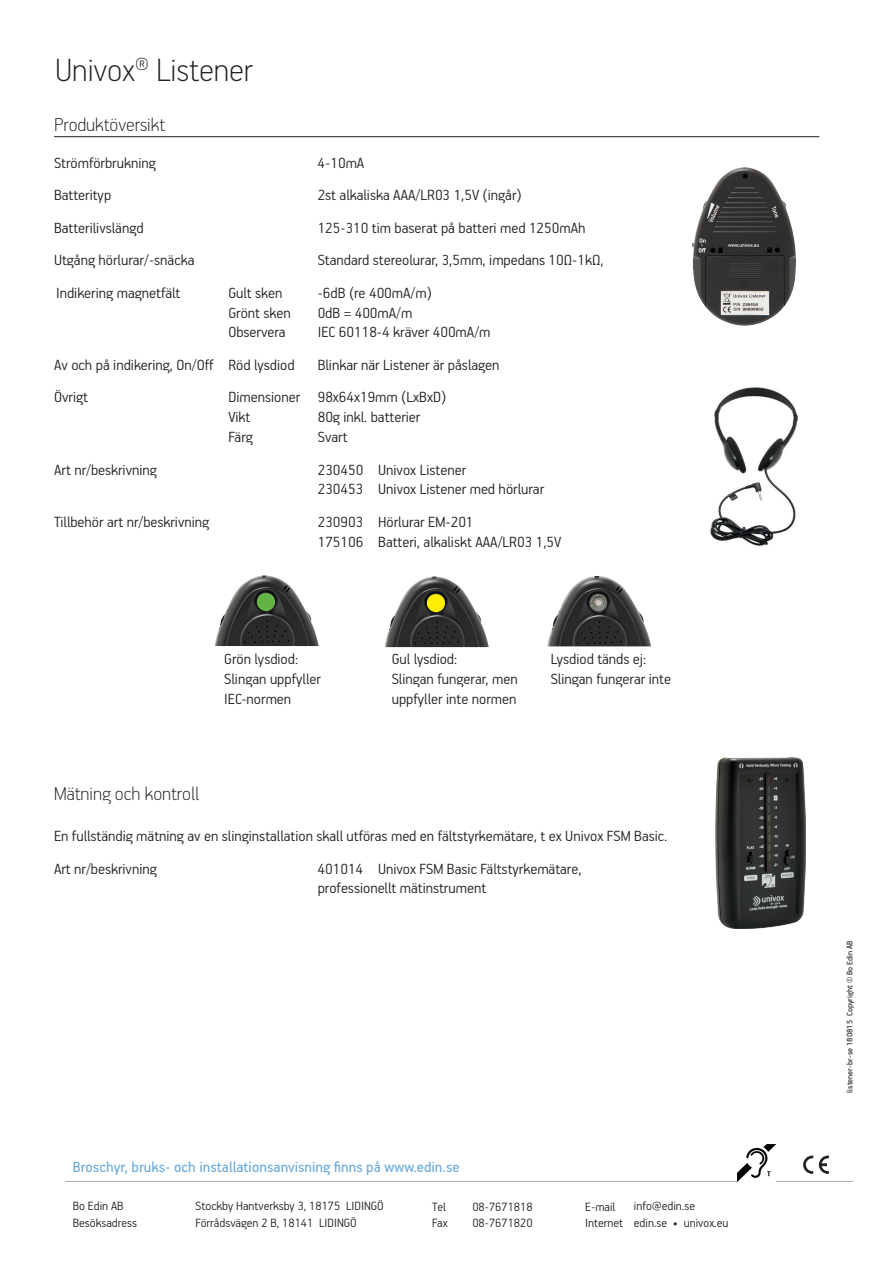
<style>
.page{position:relative;width:893px;height:1263px;background:#fff}
.page>*{position:absolute;margin:0;border:0;box-sizing:border-box;transform-origin:0 0}
.t1{font:100 36px "PF Handbook Pro";color:#231f20}
.t2{font:100 21px "PF Handbook Pro";color:#231f20}
.t3{font:300 16.5px/19.8px "PF Handbook Pro";color:#231f20}
.t4{font:16.5px "PF Handbook Pro";color:#6babdd}
.t5{font:300 13.5px/16.2px "PF Handbook Pro";color:#231f20}
.t6{font:9px "PF Handbook Pro";color:#231f20}
.s1{font-weight:400}
</style>
<div class="page">
<hr style="left:65px;top:1181px;width:788px;height:1px;background:#a8a9ad">
<svg style="left:803px;top:1155px;width:10px;height:19px"></svg>
<svg style="left:819px;top:1155px;width:10px;height:19px"></svg>
<img style="left:737px;top:1145px;width:38px;height:36px">
<svg style="left:767px;top:1171px;width:4px;height:5px"></svg>
<hr style="left:54px;top:136px;width:765px;height:1px;background:#231f20">
<img style="left:692px;top:167px;width:104px;height:159px">
<img style="left:547px;top:576px;width:104px;height:70px">
<img style="left:385px;top:576px;width:104px;height:71px">
<div style="left:427px;top:594px;width:18px;height:18px;background:#ffee01;border-radius:50%"></div>
<img style="left:215px;top:575px;width:104px;height:71px">
<div style="left:257px;top:593px;width:18px;height:18px;background:#63b445;border-radius:50%"></div>
<img style="left:710px;top:387px;width:88px;height:159px">
<img style="left:715px;top:757px;width:91px;height:171px">
<h1 class="t1" style="left:55px;top:48px;width:199px">Univox® Listener</h1>
<p class="t2" style="left:54px;top:112px;width:113px">Produktöversikt</p>
<p class="t3" style="left:54px;top:152px;width:103px">Strömförbrukning</p>
<p class="t3" style="left:318px;top:152px;width:48px">4-10mA</p>
<p class="t3" style="left:54px;top:184px;width:59px">Batterityp</p>
<p class="t3" style="left:318px;top:184px;width:205px">2st alkaliska AAA/LR03 1,5V (ingår)</p>
<p class="t3" style="left:54px;top:217px;width:91px">Batterilivslängd</p>
<p class="t3" style="left:318px;top:217px;width:269px">125-310 tim baserat på batteri med 1250mAh</p>
<p class="t3" style="left:54px;top:250px;width:142px">Utgång hörlurar/-snäcka</p>
<p class="t3" style="left:318px;top:250px;width:287px">Standard stereolurar, 3,5mm, impedans 10Ω-1kΩ,</p>
<p class="t3" style="left:56px;top:282px;width:126px">Indikering magnetfält</p>
<p class="t3" style="left:228px;top:282px;width:56px">Gult sken</p>
<p class="t3" style="left:318px;top:282px;width:116px">-6dB (re 400mA/m)</p>
<p class="t3" style="left:228px;top:302px;width:64px">Grönt sken</p>
<p class="t3" style="left:318px;top:302px;width:96px">0dB = 400mA/m</p>
<p class="t3" style="left:228px;top:322px;width:59px">Observera</p>
<p class="t3" style="left:318px;top:322px;width:174px">IEC 60118-4 kräver 400mA/m</p>
<p class="t3" style="left:54px;top:354px;width:242px">Av och på indikering, On/Off Röd lysdiod</p>
<p class="t3" style="left:318px;top:354px;width:183px">Blinkar när Listener är påslagen</p>
<p class="t3" style="left:54px;top:387px;width:35px">Övrigt</p>
<p class="t3" style="left:228px;top:387px;width:219px">Dimensioner 98x64x19mm (LxBxD)<br>Vikt</p>
<p class="t3" style="left:318px;top:407px;width:104px">80g inkl. batterier</p>
<p class="t3" style="left:228px;top:426px;width:26px">Färg</p>
<p class="t3" style="left:318px;top:426px;width:31px">Svart</p>
<p class="t3" style="left:54px;top:459px;width:104px">Art nr/beskrivning</p>
<p class="t3" style="left:318px;top:459px;width:228px">230450 Univox Listener<br>230453 Univox Listener med hörlurar</p>
<p class="t3" style="left:54px;top:511px;width:157px">Tillbehör art nr/beskrivning</p>
<p class="t3" style="left:318px;top:511px;width:245px">230903 Hörlurar EM-201<br>175106 Batteri, alkaliskt AAA/LR03 1,5V</p>
<p class="t3" style="left:224px;top:649px;width:75px">Grön lysdiod:</p>
<p class="t3" style="left:392px;top:649px;width:67px">Gul lysdiod:</p>
<p class="t3" style="left:551px;top:649px;width:97px">Lysdiod tänds ej:</p>
<p class="t3" style="left:224px;top:668px;width:98px">Slingan uppfyller</p>
<p class="t3" style="left:392px;top:668px;width:127px">Slingan fungerar, men</p>
<p class="t3" style="left:551px;top:668px;width:122px">Slingan fungerar inte</p>
<p class="t3" style="left:224px;top:688px;width:69px">IEC-normen</p>
<p class="t3" style="left:392px;top:688px;width:126px">uppfyller inte normen</p>
<p class="t2" style="left:54px;top:781px;width:147px">Mätning och kontroll</p>
<p class="t3" style="left:54px;top:819px;width:615px;line-height:32.5px">En fullständig mätning av en slinginstallation skall utföras med en fältstyrkemätare, t ex Univox FSM Basic.<br>Art nr/beskrivning</p>
<p class="t3" style="left:318px;top:858px;width:265px">401014 Univox FSM Basic Fältstyrkemätare, professionellt mätinstrument</p>
<p class="t4" style="left:73px;top:1157px;width:388px">Broschyr, bruks- och installationsanvisning finns på www.edin.se</p>
<p class="t5" style="left:196px;top:1198px;width:190px">Stockby Hantverksby 3, 18175 LIDINGÖ<br>Förrådsvägen 2 B, 18141 LIDINGÖ</p>
<p class="t5" style="left:472px;top:1198px;width:62px">08-7671818<br>08-7671820</p>
<p class="t5" style="left:585px;top:1198px;width:39px">E-mail<br>Internet</p>
<p class="t5" style="left:73px;top:1198px;width:66px">Bo Edin AB<br>Besöksadress</p>
<p class="t5" style="left:432px;top:1198px;width:17px">Tel<br>Fax</p>
<p class="t5" style="left:634px;top:1198px;width:96px">info@edin.se edin.se <span class="s1">•</span> univox.eu</p>
<p class="t6" style="left:844px;top:1093px;width:154px;rotate:-90deg">listener-br-se 180815 Copyright © Bo Edin AB</p>
</div>
